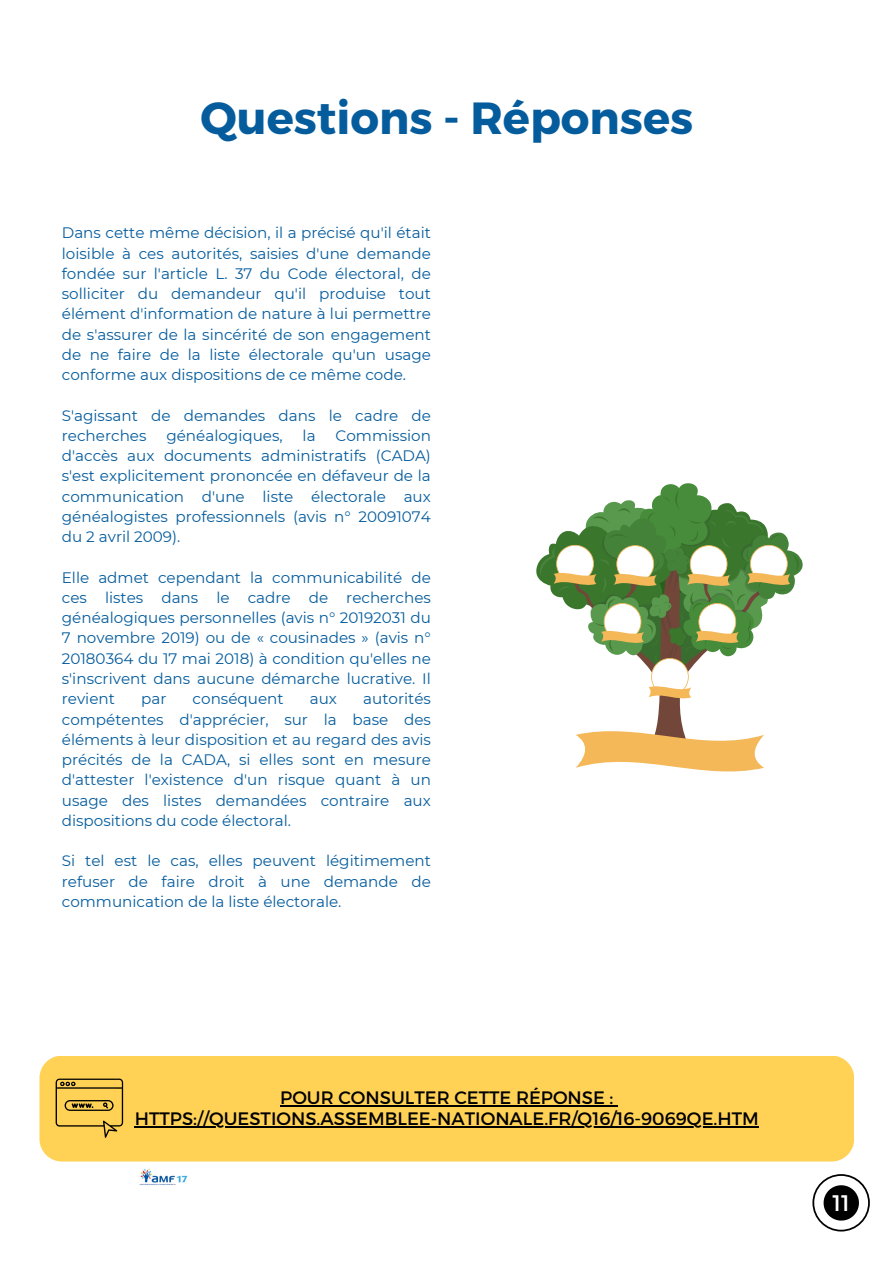
<style>
.page{position:relative;width:894px;height:1264px;background:#fff}
.page>*{position:absolute;margin:0;border:0;box-sizing:border-box;transform-origin:0 0}
.t1{font:700 45px "Montserrat";color:#055c9d}
.t2{font:22.5px "Montserrat";color:#fff}
.t3{font:18px "Montserrat";color:#000}
.t4{font:15.15px/20.2px "Montserrat";color:#055c9d;text-align:justify}
</style>
<div class="page">
<div style="left:39px;top:1055px;width:814px;height:106px;background:#ffd155;border-radius:22px"></div>
<hr style="left:280px;top:1105px;width:333px;height:1px;background:#000">
<hr style="left:135px;top:1126px;width:623px;height:1px;background:#000">
<svg style="left:56px;top:1078px;width:67px;height:60px"></svg>
<svg style="left:812px;top:1174px;width:57px;height:57px"></svg>
<img style="left:139px;top:1168px;width:49px;height:17px">
<svg style="left:536px;top:483px;width:267px;height:253px"></svg>
<svg style="left:648px;top:683px;width:43px;height:18px"></svg>
<svg style="left:695px;top:627px;width:43px;height:19px"></svg>
<svg style="left:747px;top:569px;width:43px;height:19px"></svg>
<svg style="left:687px;top:570px;width:42px;height:19px"></svg>
<svg style="left:613px;top:570px;width:43px;height:19px"></svg>
<svg style="left:553px;top:569px;width:43px;height:19px"></svg>
<svg style="left:601px;top:627px;width:42px;height:19px"></svg>
<svg style="left:575px;top:720px;width:188px;height:62px"></svg>
<p class="t1" style="left:200px;top:89px;width:494px">Questions - Réponses</p>
<p class="t4" style="left:62px;top:223px;width:370px">Dans cette même décision, il a précisé qu'il était loisible à ces autorités, saisies d'une demande fondée sur l'article L. 37 du Code électoral, de solliciter du demandeur qu'il produise tout élément d'information de nature à lui permettre de s'assurer de la sincérité de son engagement de ne faire de la liste électorale qu'un usage conforme aux dispositions de ce même code.</p>
<p class="t4" style="left:62px;top:405px;width:370px">S'agissant de demandes dans le cadre de recherches</p>
<p class="t4" style="left:62px;top:425px;width:370px;text-indent:274px">Commission d'accès aux documents administratifs (CADA) s'est explicitement prononcée en défaveur de la communication d'une liste électorale aux généalogistes professionnels (avis n° 20091074 du 2 avril 2009).</p>
<h2 class="t4" style="left:62px;top:567px;width:370px">Elle admet cependant la communicabilité de ces listes dans le cadre de recherches généalogiques personnelles (avis n° 20192031 du 7 novembre 2019) ou de « cousinades » (avis n° 20180364 du 17 mai 2018) à condition qu'elles ne s'inscrivent dans aucune démarche lucrative. Il revient</h2>
<p class="t4" style="left:166px;top:425px;width:118px">généalogiques,</p>
<p class="t4" style="left:302px;top:425px;width:15px">la</p>
<h2 class="t4" style="left:62px;top:688px;width:370px;text-indent:301px">autorités compétentes d'apprécier, sur la base des éléments à leur disposition et au regard des avis précités de la CADA, si elles sont en mesure d'attester l'existence d'un risque quant à un usage des listes demandées contraire aux dispositions du code électoral.</h2>
<p class="t4" style="left:62px;top:850px;width:370px">Si tel est le cas, elles peuvent légitimement refuser de faire droit à une demande de communication de la liste électorale.</p>
<h2 class="t4" style="left:141px;top:688px;width:27px">par</h2>
<h2 class="t4" style="left:192px;top:688px;width:92px">conséquent</h2>
<h2 class="t4" style="left:310px;top:688px;width:29px">aux</h2>
<h1 class="t3" style="left:280px;top:1085px;width:334px">POUR CONSULTER CETTE RÉPONSE :</h1>
<p class="t3" style="left:135px;top:1107px;width:625px">HTTPS://QUESTIONS.ASSEMBLEE-NATIONALE.FR/Q16/16-9069QE.HTM</p>
<p class="t2" style="left:832px;top:1188px;width:19px">11</p>
</div>
